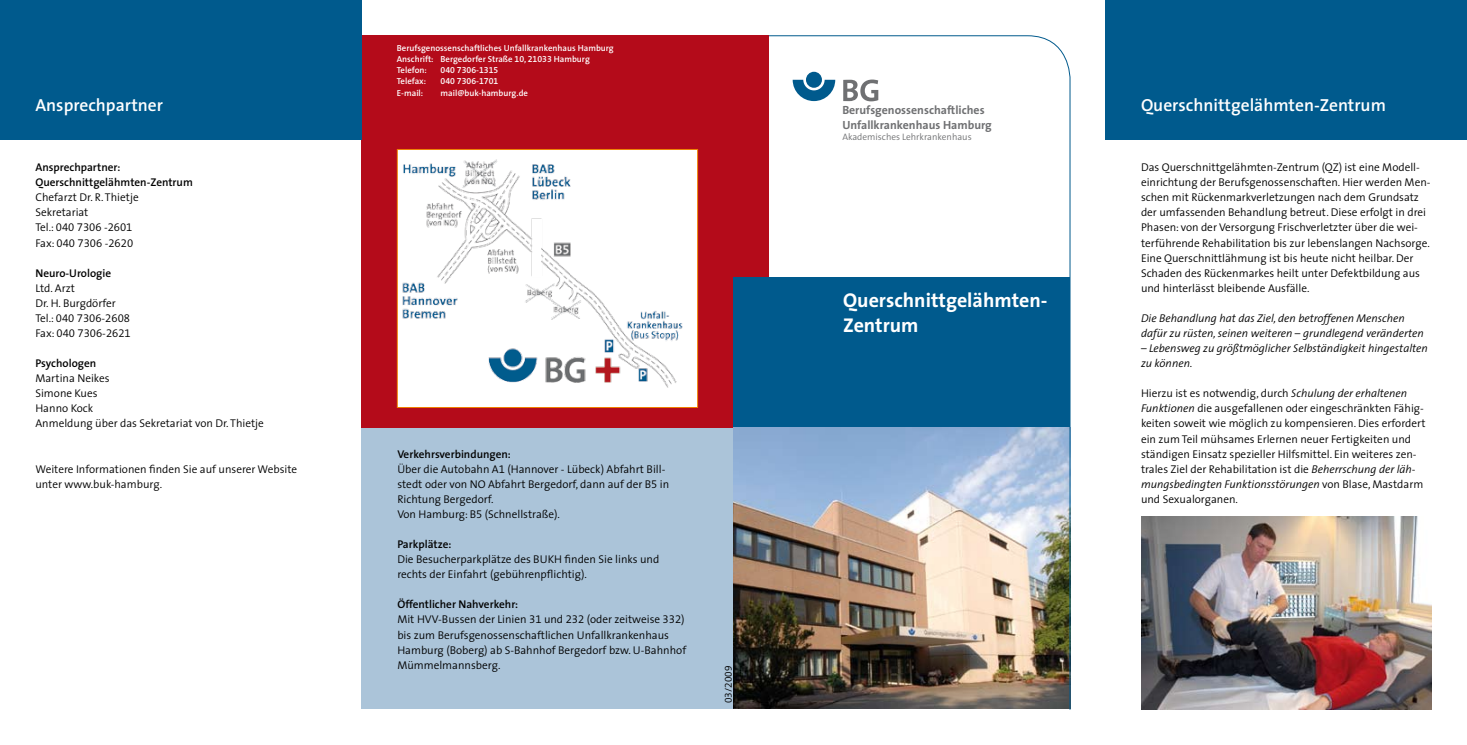
<style>
.page{position:relative;width:1467px;height:745px;background:#fff}
.page>*{position:absolute;margin:0;border:0;box-sizing:border-box;transform-origin:0 0}
.t1{font:700 20px/25px "BG Thesis";color:#fff}
.t2{font:600 17.5px "BG Thesis";color:#fff}
.t3{font:700 11.88px "BG Thesis";color:#6f7072}
.t4{font:300 11.25px/15px "BG Thesis";color:#000}
.t5{font:italic 300 11.25px/15px "BG Thesis";color:#000}
.t6{font:600 11.25px/15px "BG Thesis";color:#000}
.t7{font:300 10px "BG Thesis";color:#000}
.t8{font:300 9.38px "BG Thesis";color:#6f7072}
.t9{font:600 8.75px/11.2px "BG Thesis";color:#fff}
.s1{font-style:italic}
</style>
<div class="page">
<div style="left:1106px;top:0;width:361px;height:140px;background:#005a8d"></div>
<div style="left:361px;top:427px;width:372px;height:281px;background:#abc4d9"></div>
<div style="left:361px;top:35px;width:408px;height:393px;background:#b40b1a"></div>
<div style="left:733px;top:277px;width:337px;height:150px;background:#005a8d"></div>
<div style="left:0;top:0;width:361px;height:140px;background:#005a8d"></div>
<img style="left:733px;top:427px;width:35px;height:281px">
<img style="left:1141px;top:516px;width:290px;height:193px">
<img style="left:768px;top:35px;width:303px;height:675px">
<div style="left:397px;top:149px;width:301px;height:258px;background:#fff"></div>
<img style="left:402px;top:159px;width:281px;height:229px">
<div style="left:397px;top:149px;width:301px;height:258px;border:1px solid #ee7f00"></div>
<h2 class="t2" style="left:35px;top:94px;width:129px">Ansprechpartner</h2>
<p class="t6" style="left:35px;top:160px;width:159px">Ansprechpartner:<br>Querschnittgelähmten-Zentrum</p>
<p class="t4" style="left:35px;top:190px;width:105px">Chefarzt Dr. R. Thietje<br>Sekretariat<br>Tel.: 040 7306 -2601<br>Fax: 040 7306 -2620</p>
<p class="t6" style="left:35px;top:265px;width:77px">Neuro-Urologie</p>
<p class="t4" style="left:35px;top:280px;width:97px">Ltd. Arzt<br>Dr. H. Burgdörfer<br>Tel.: 040 7306-2608<br>Fax: 040 7306-2621</p>
<p class="t6" style="left:35px;top:356px;width:62px">Psychologen</p>
<p class="t4" style="left:35px;top:371px;width:230px">Martina Neikes<br>Simone Kues<br>Hanno Kock<br>Anmeldung über das Sekretariat von Dr. Thietje</p>
<p class="t4" style="left:35px;top:461px;width:263px">Weitere Informationen finden Sie auf unserer Website unter www.buk-hamburg.</p>
<p class="t9" style="left:397px;top:42px;width:218px">Berufsgenossenschaftliches Unfallkrankenhaus Hamburg<br>Anschrift: Bergedorfer Straße 10, 21033 Hamburg<br>Telefon:</p>
<p class="t9" style="left:441px;top:64px;width:59px">040 7306-1315</p>
<p class="t9" style="left:397px;top:76px;width:31px">Telefax:</p>
<p class="t9" style="left:441px;top:76px;width:59px">040 7306-1701</p>
<p class="t9" style="left:397px;top:87px;width:28px">E-mail:</p>
<p class="t9" style="left:441px;top:87px;width:89px">mail@buk-hamburg.de</p>
<p class="t6" style="left:397px;top:446px;width:115px">Verkehrsverbindungen:</p>
<p class="t4" style="left:397px;top:461px;width:273px">Über die Autobahn A1 (Hannover - Lübeck) Abfahrt Bill&shy;stedt oder von NO Abfahrt Bergedorf, dann auf der B5 in Richtung Bergedorf.<br>Von Hamburg: B5 (Schnellstraße).</p>
<p class="t6" style="left:397px;top:536px;width:56px">Parkplätze:</p>
<p class="t4" style="left:397px;top:551px;width:263px">Die Besucherparkplätze des BUKH finden Sie links und rechts der Einfahrt (gebührenpflichtig).</p>
<p class="t6" style="left:397px;top:596px;width:122px">Öffentlicher Nahverkehr:</p>
<p class="t4" style="left:397px;top:612px;width:290px">Mit HVV-Bussen der Linien 31 und 232 (oder zeitweise 332) bis zum Berufsgenossenschaftlichen Un-fallkrankenhaus Hamburg (Boberg) ab S-Bahnhof Bergedorf bzw. U-Bahnhof Mümmelmannsberg.</p>
<p class="t7" style="left:722px;top:702px;width:39px;rotate:-90deg">03/2009</p>
<p class="t3" style="left:842px;top:103px;width:144px">Berufsgenossenschaftliches</p>
<h2 class="t2" style="left:1141px;top:94px;width:246px">Querschnittgelähmten-Zentrum</h2>
<p class="t3" style="left:842px;top:117px;width:151px">Unfallkrankenhaus Hamburg</p>
<p class="t8" style="left:842px;top:131px;width:131px">Akademisches Lehrkrankenhaus</p>
<h1 class="t1" style="left:843px;top:287px;width:206px">Querschnittgelähmten-<br>Zentrum</h1>
<p class="t4" style="left:1141px;top:160px;width:291px">Das Querschnittgelähmten-Zentrum (QZ) ist eine Modell&shy;einrichtung der Berufsgenossenschaften. Hier werden Men&shy;schen mit Rückenmarkverletzungen nach dem Grundsatz der umfassenden Behandlung betreut. Diese erfolgt in drei Phasen: von der Versorgung Frischverletzter über die wei&shy;terführende Rehabilitation bis zur lebenslangen Nachsorge.<br>Eine Querschnittlähmung ist bis heute nicht heilbar. Der Schaden des Rückenmarkes heilt unter Defektbildung aus und hinterlässt bleibende Ausfälle.</p>
<p class="t5" style="left:1141px;top:310px;width:284px">Die Behandlung hat das Ziel, den betroffenen Menschen dafür zu rüsten, seinen weiteren – grundlegend veränderten</p>
<p class="t5" style="left:1141px;top:340px;width:288px">– Lebensweg zu größtmöglicher Selbständigkeit hingestalten zu können.</p>
<p class="t4" style="left:1141px;top:386px;width:286px">Hierzu ist es notwendig, durch <span class="s1">Schulung der erhaltenen Funktionen</span> die ausgefallenen oder eingeschränkten Fähig&shy;keiten soweit wie möglich zu kompensieren. Dies erfordert ein zum Teil mühsames Erlernen neuer Fertigkeiten und ständigen Einsatz spezieller Hilfsmittel. Ein weiteres zen&shy;trales Ziel der Rehabilitation ist die <span class="s1">Beherrschung der läh&shy;mungsbedingten Funktionsstörungen</span> von Blase, Mastdarm und Sexualorganen.</p>
</div>
